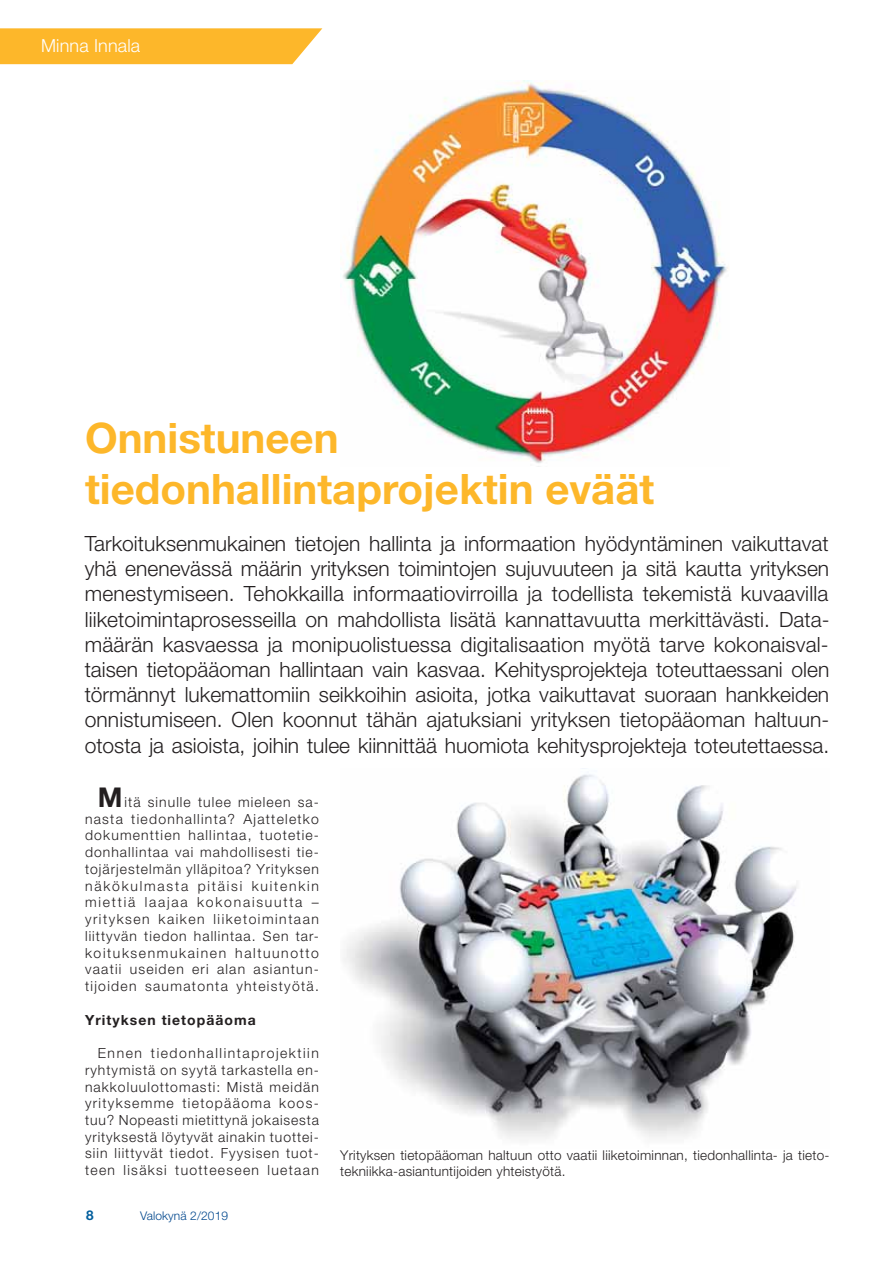
<style>
.page{position:relative;width:893px;height:1263px;background:#fff}
.page>*{position:absolute;margin:0;border:0;box-sizing:border-box;transform-origin:0 0}
.t1{font:700 42px/50.4px "Helvetica Neue LT Std";color:#fdb72a}
.t2{font:300 21px/25.2px "Helvetica Neue LT Std";color:#231f20;text-align:justify}
.t3{font:300 18px "Helvetica Neue LT Std";letter-spacing:.01em;color:#fff}
.t4{font:300 13.95px/16.8px "Helvetica Neue LT Std";letter-spacing:.095em;color:#231f20;text-align:justify}
.t5{font:700 13.95px "Helvetica Neue LT Std";letter-spacing:.075em;color:#231f20}
.t6{font:300 13.5px/16.2px "Helvetica Neue LT Std";letter-spacing:.02em;color:#231f20}
.t7{font:700 13.5px "Helvetica Neue LT Std";color:#005e9d}
.t8{font:300 12px "Helvetica Neue LT Std";letter-spacing:.01em;color:#00478d}
.s1{font-weight:700;font-size:27.3px}
</style>
<div class="page">
<img style="left:340px;top:81px;width:389px;height:382px">
<svg style="left:0;top:28px;width:323px;height:36px;background:#fdbb36"></svg>
<img style="left:343px;top:768px;width:454px;height:371px">
<p class="t3" style="left:41px;top:39px;width:101px">Minna Innala</p>
<h1 class="t1" style="left:85px;top:418px;width:571px">Onnistuneen tiedonhallintaprojektin eväät</h1>
<p class="t2" style="left:85px;top:533px;width:746px">Tarkoituksenmukainen tietojen hallinta ja informaation hyödyntäminen vaikuttavat yhä enenevässä määrin yrityksen toimintojen sujuvuuteen ja sitä kautta yrityksen menestymiseen. Tehokkailla informaatiovirroilla ja todellista tekemistä kuvaavilla liiketoimintaprosesseilla on mahdollista lisätä kannattavuutta merkittävästi. Data&shy;määrän kasvaessa ja monipuolistuessa digitalisaation myötä tarve kokonaisval&shy;taisen tietopääoman hallintaan vain kasvaa. Kehitysprojekteja toteuttaessani olen törmännyt lukemattomiin seikkoihin asioita, jotka vaikuttavat suoraan hankkeiden onnistumiseen. Olen koonnut tähän ajatuksiani yrityksen tietopääoman haltuun&shy;otosta ja asioista, joihin tulee kiinnittää huomiota kehitysprojekteja toteutettaessa.</p>
<p class="t4" style="left:85px;top:795px;width:236px;text-indent:13px"><span class="s1">M</span>itä sinulle tulee mieleen sa&shy;nasta tiedonhallinta? Ajatteletko dokumenttien hallintaa, tuotetie&shy;donhallintaa vai mahdollisesti tie&shy;tojärjestelmän ylläpitoa? Yrityksen näkökulmasta pitäisi kuitenkin miettiä laajaa kokonaisuutta – yrityksen kaiken liiketoimintaan liittyvän tiedon hallintaa. Sen tar&shy;koituksenmukainen haltuunotto vaatii useiden eri alan asiantun&shy;tijoiden saumatonta yhteistyötä.</p>
<p class="t5" style="left:85px;top:1014px;width:172px">Yrityksen tietopääoma</p>
<p class="t4" style="left:85px;top:1046px;width:236px;text-indent:13px">Ennen tiedonhallintaprojektiin ryhtymistä on syytä tarkastella en&shy;nakkoluulottomasti: Mistä meidän yrityksemme tietopääoma koos&shy;tuu? Nopeasti mietittynä jokaisesta yrityksestä löytyvät ainakin tuottei&shy;siin liittyvät tiedot. Fyysisen tuot&shy;teen lisäksi tuotteeseen luetaan</p>
<p class="t7" style="left:86px;top:1210px;width:9px">8</p>
<p class="t8" style="left:140px;top:1211px;width:90px">Valokynä 2/2019</p>
<p class="t6" style="left:340px;top:1149px;width:491px">Yrityksen tietopääoman haltuun otto vaatii liiketoiminnan, tiedonhallinta- ja tieto&shy;tekniikka-asiantuntijoiden yhteistyötä.</p>
</div>
